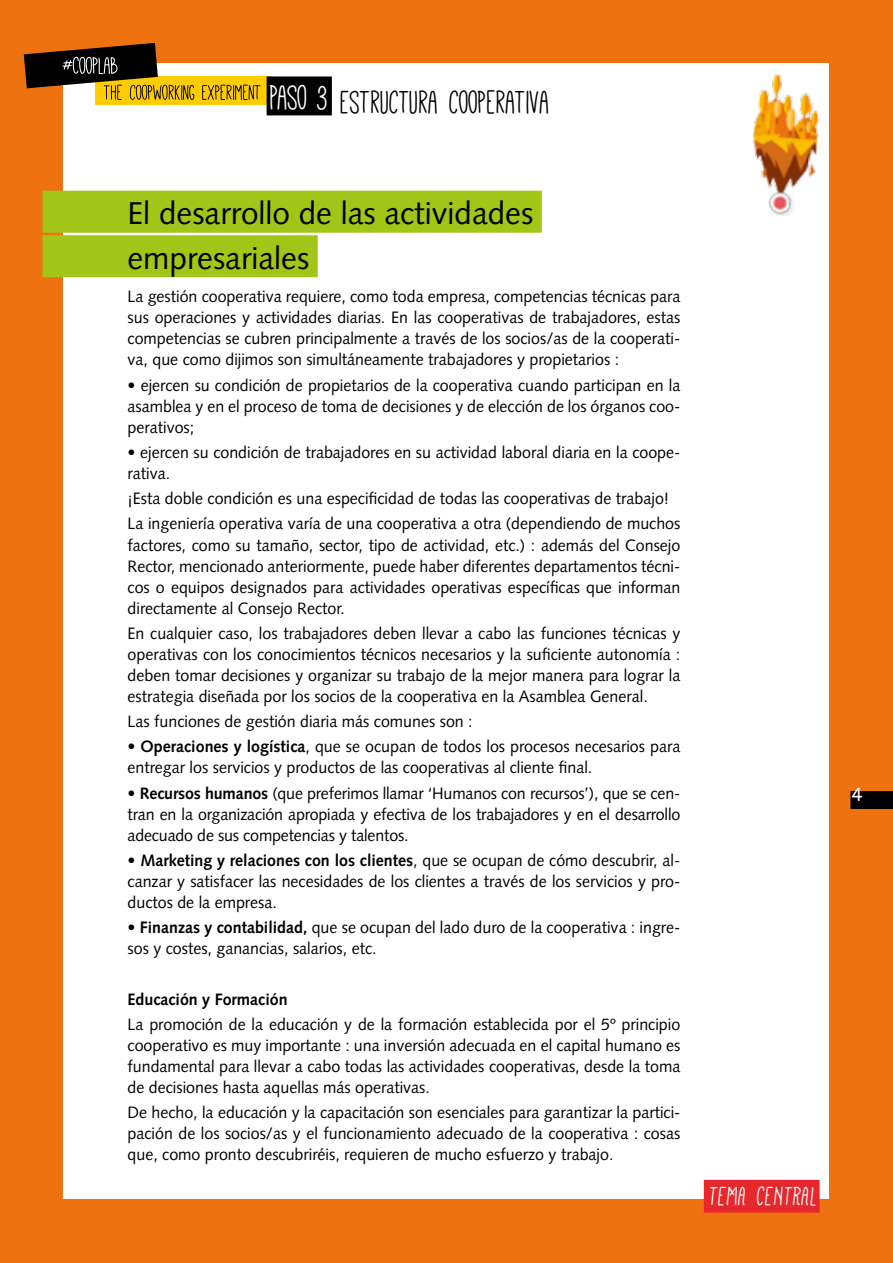
<style>
.page{position:relative;width:893px;height:1263px;background:#ee7210}
.page>*{position:absolute;margin:0;border:0;box-sizing:border-box;transform-origin:0 0}
.t1{font:38.4px "Mathlete Bulky";color:#fff}
.t2{font:36px "Mathlete Bulky";letter-spacing:.01em;color:#000}
.t3{font:31.5px/44.5px "Syntax LT Std";color:#000}
.t4{font:29.4px "Mathlete Bulky Slant";letter-spacing:.04em;color:#fff}
.t5{font:22.5px "Courier Prime Code";color:#fff}
.t6{font:16.5px/21px "Syntax LT Std";color:#000;text-align:justify}
.t7{font:700 16.5px "Syntax LT Std";color:#000}
.s1{font-weight:700}
</style>
<div class="page">
<div style="left:850px;top:791px;width:43px;height:18px;background:#000"></div>
<div style="left:64px;top:64px;width:765px;height:1135px;background:#fff"></div>
<img style="left:752px;top:74px;width:68px;height:142px">
<div style="left:704px;top:1180px;width:116px;height:32px;background:#e6272c"></div>
<div style="left:95px;top:76px;width:175px;height:28px;background:#fc0"></div>
<svg style="left:24px;top:43px;width:236px;height:57px"></svg>
<div style="left:43px;top:191px;width:499px;height:42px;background:#a2c617"></div>
<div style="left:43px;top:235px;width:275px;height:42px;background:#a2c617"></div>
<div style="left:267px;top:76px;width:65px;height:39px;background:#000"></div>
<h1 class="t1" style="left:271px;top:79px;width:59px">PASO 3</h1>
<h2 class="t2" style="left:341px;top:85px;width:210px">ESTRUCTURA COOPERATIVA</h2>
<h3 class="t3" style="left:128px;top:191px;width:407px">El desarrollo de las actividades empresariales</h3>
<p class="t6" style="left:128px;top:286px;width:554px">La gestión cooperativa requiere, como toda empresa, competencias técnicas para sus operaciones y actividades diarias. En las cooperativas de trabajadores, estas competencias se cubren principalmente a través de los socios/as de la cooperati&shy;va, que como dijimos son simultáneamente trabajadores y propietarios :</p>
<p class="t6" style="left:128px;top:375px;width:554px">• ejercen su condición de propietarios de la cooperativa cuando participan en la asamblea y en el proceso de toma de decisiones y de elección de los órganos coo&shy;perativos;</p>
<p class="t6" style="left:128px;top:442px;width:554px">• ejercen su condición de trabajadores en su actividad laboral diaria en la coope&shy;rativa.</p>
<p class="t6" style="left:128px;top:486px;width:554px;line-height:25.2px">¡Esta doble condición es una especificidad de todas las cooperativas de trabajo!<br>La ingeniería operativa varía de una cooperativa a otra (dependiendo de muchos</p>
<p class="t6" style="left:128px;top:534px;width:554px">factores, como su tamaño, sector, tipo de actividad, etc.) : además del Consejo Rector, mencionado anteriormente, puede haber diferentes departamentos técni&shy;cos o equipos designados para actividades operativas específicas que informan directamente al Consejo Rector.</p>
<p class="t6" style="left:128px;top:623px;width:554px">En cualquier caso, los trabajadores deben llevar a cabo las funciones técnicas y operativas con los conocimientos técnicos necesarios y la suficiente autonomía : deben tomar decisiones y organizar su trabajo de la mejor manera para lograr la estrategia diseñada por los socios de la cooperativa en la Asamblea General.</p>
<p class="t6" style="left:128px;top:711px;width:347px">Las funciones de gestión diaria más comunes son :</p>
<p class="t6" style="left:128px;top:736px;width:554px">• <span class="s1">Operaciones y logística</span>, que se ocupan de todos los procesos necesarios para entregar los servicios y productos de las cooperativas al cliente final.</p>
<p class="t6" style="left:128px;top:782px;width:554px">• <span class="s1">Recursos humanos</span> (que preferimos llamar ‘Humanos con recursos’), que se cen&shy;tran en la organización apropiada y efectiva de los trabajadores y en el desarrollo adecuado de sus competencias y talentos.</p>
<p class="t6" style="left:128px;top:850px;width:554px">• <span class="s1">Marketing y relaciones con los clientes</span>, que se ocupan de cómo descubrir, al&shy;canzar y satisfacer las necesidades de los clientes a través de los servicios y pro&shy;ductos de la empresa.</p>
<p class="t6" style="left:128px;top:917px;width:554px">• <span class="s1">Finanzas y contabilidad,</span> que se ocupan del lado duro de la cooperativa : ingre&shy;sos y costes, ganancias, salarios, etc.</p>
<p class="t7" style="left:128px;top:989px;width:162px">Educación y Formación</p>
<p class="t6" style="left:128px;top:1014px;width:554px">La promoción de la educación y de la formación establecida por el 5º principio cooperativo es muy importante : una inversión adecuada en el capital humano es fundamental para llevar a cabo todas las actividades cooperativas, desde la toma de decisiones hasta aquellas más operativas.</p>
<p class="t6" style="left:128px;top:1102px;width:554px">De hecho, la educación y la capacitación son esenciales para garantizar la partici&shy;pación de los socios/as y el funcionamiento adecuado de la cooperativa : cosas que, como pronto descubriréis, requieren de mucho esfuerzo y trabajo.</p>
<h3 class="t4" style="left:710px;top:1182px;width:109px">TEMA CENTRAL</h3>
<h3 class="t5" style="left:850px;top:780px;width:15px">4</h3>
</div>
